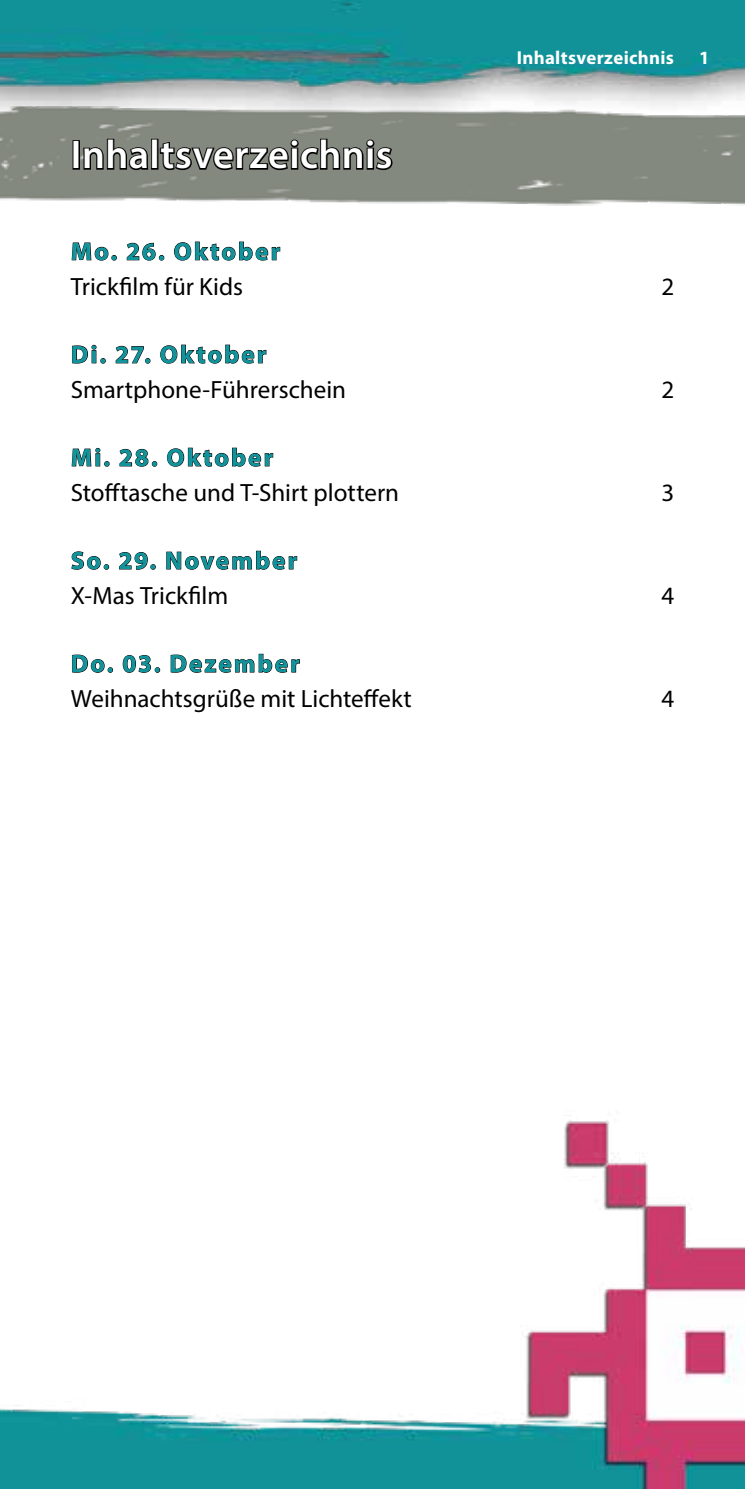
<style>
.page{position:relative;width:745px;height:1489px;background:#fff}
.page>*{position:absolute;margin:0;border:0;box-sizing:border-box;transform-origin:0 0}
.t1{font:600 40px "Myriad Pro";letter-spacing:.01em;color:#fff}
.t2{font:25px "Myriad Pro";color:#000}
.t3{font:700 25px "Myriad Pro";letter-spacing:.09em;color:#10939b}
.t4{font:700 18.75px "Myriad Pro";letter-spacing:.015em;color:#fff}
</style>
<div class="page">
<img style="left:0;top:0;width:744px;height:1488px">
<img style="left:0;top:106px;width:744px;height:118px">
<div style="left:72px;top:140px;width:8px;height:30px;border:2px solid #000"></div>
<svg style="left:82px;top:131px;width:68px;height:83px"></svg>
<div style="left:151px;top:139px;width:7px;height:31px;border:2px solid #000"></div>
<svg style="left:158px;top:140px;width:132px;height:47px;background:#62655f"></svg>
<div style="left:291px;top:148px;width:7px;height:22px;border:2px solid #000"></div>
<div style="left:290px;top:140px;width:8px;height:7px;border:2px solid #000;border-radius:50%"></div>
<svg style="left:299px;top:137px;width:65px;height:77px"></svg>
<div style="left:366px;top:148px;width:8px;height:22px;border:2px solid #000"></div>
<div style="left:366px;top:140px;width:8px;height:7px;border:2px solid #000;border-radius:50%"></div>
<svg style="left:374px;top:146px;width:19px;height:25px"></svg>
<svg style="left:71px;top:235px;width:46px;height:31px"></svg>
<svg style="left:126px;top:242px;width:38px;height:19px"></svg>
<svg style="left:173px;top:235px;width:107px;height:53px"></svg>
<svg style="left:71px;top:345px;width:35px;height:19px"></svg>
<svg style="left:115px;top:345px;width:35px;height:19px"></svg>
<svg style="left:160px;top:338px;width:107px;height:53px"></svg>
<svg style="left:71px;top:441px;width:39px;height:31px"></svg>
<svg style="left:118px;top:448px;width:39px;height:19px"></svg>
<svg style="left:166px;top:441px;width:107px;height:53px"></svg>
<svg style="left:71px;top:551px;width:38px;height:19px"></svg>
<svg style="left:118px;top:551px;width:38px;height:19px"></svg>
<svg style="left:166px;top:544px;width:131px;height:53px"></svg>
<svg style="left:71px;top:654px;width:42px;height:19px"></svg>
<svg style="left:122px;top:654px;width:38px;height:19px"></svg>
<svg style="left:170px;top:647px;width:130px;height:53px"></svg>
<h1 class="t1" style="left:71px;top:129px;width:323px">Inhaltsverzeichnis</h1>
<p class="t4" style="left:516px;top:45px;width:158px">Inhaltsverzeichnis</p>
<p class="t4" style="left:698px;top:45px;width:12px">1</p>
<p class="t3" style="left:71px;top:235px;width:211px">Mo. 26. Oktober</p>
<p class="t2" style="left:71px;top:271px;width:173px">Trickfilm für Kids</p>
<p class="t2" style="left:661px;top:271px;width:14px">2</p>
<p class="t3" style="left:71px;top:338px;width:197px">Di. 27. Oktober</p>
<p class="t2" style="left:71px;top:374px;width:276px">Smartphone-Führerschein</p>
<p class="t2" style="left:661px;top:374px;width:14px">2</p>
<p class="t3" style="left:71px;top:441px;width:204px">Mi. 28. Oktober</p>
<p class="t2" style="left:71px;top:477px;width:329px">Stofftasche und T-Shirt plottern</p>
<p class="t2" style="left:661px;top:477px;width:14px">3</p>
<p class="t3" style="left:71px;top:544px;width:227px">So. 29. November</p>
<p class="t2" style="left:71px;top:580px;width:159px">X-Mas Trickfilm</p>
<p class="t2" style="left:661px;top:580px;width:14px">4</p>
<p class="t3" style="left:71px;top:647px;width:230px">Do. 03. Dezember</p>
<p class="t2" style="left:71px;top:683px;width:342px">Weihnachtsgrüße mit Lichteffekt</p>
<p class="t2" style="left:661px;top:683px;width:14px">4</p>
</div>
